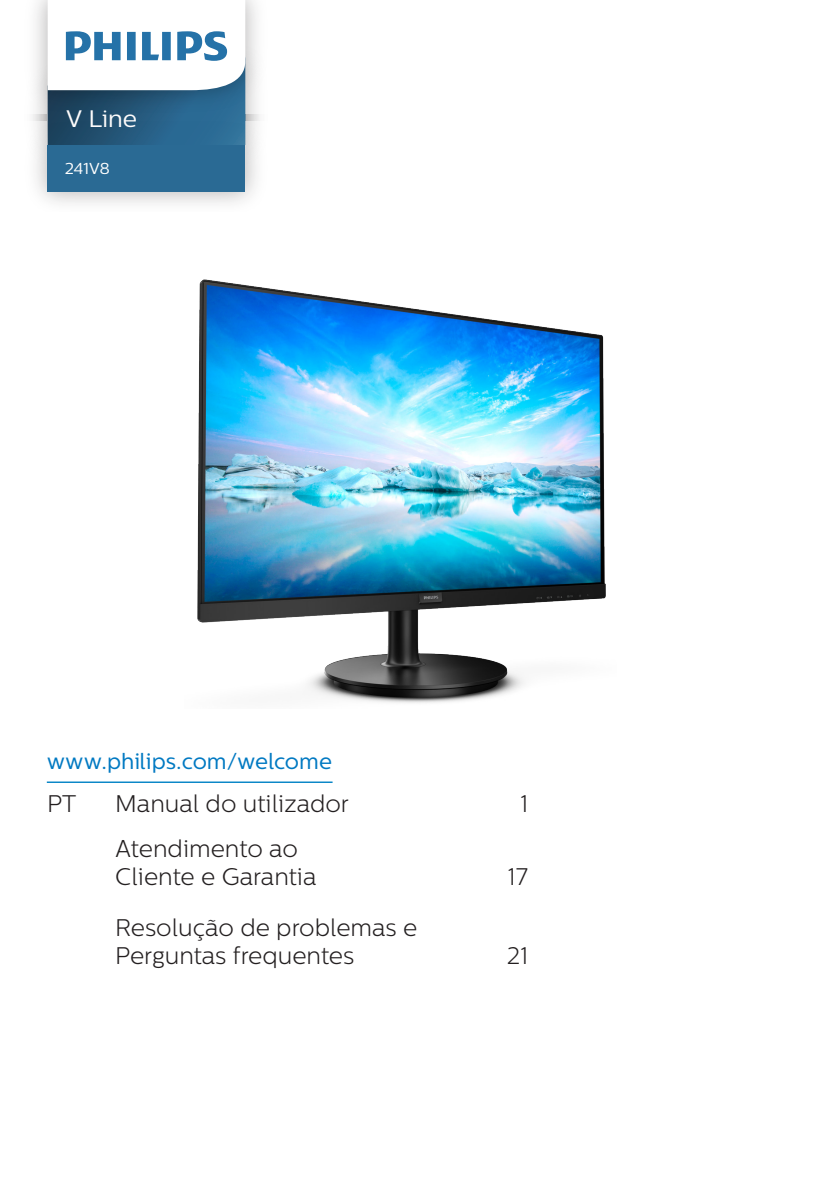
<style>
.page{position:relative;width:840px;height:1191px;background:#fff}
.page>*{position:absolute;margin:0;border:0;box-sizing:border-box;transform-origin:0 0}
.t1{font:300 24px/28px "Centrale Sans";color:#231f20}
.t2{font:23.8px "Centrale Sans";color:#fefcfc}
.t3{font:22px "Centrale Sans";color:#0079c2}
.t4{font:15.8px "Centrale Sans";letter-spacing:-.01em;color:#fff}
</style>
<div class="page">
<hr style="left:47px;top:781px;width:285px;height:2px;background:#0082c5">
<img style="left:35px;top:121px;width:222px;height:82px">
<div style="left:48px;top:145px;width:197px;height:47px;background:#2a6a94"></div>
<img style="left:32px;top:0;width:228px;height:121px">
<svg style="left:48px;top:0;width:197px;height:145px"></svg>
<img style="left:197px;top:279px;width:409px;height:424px">
<p class="t2" style="left:66px;top:105px;width:72px">V Line</p>
<p class="t4" style="left:65px;top:159px;width:46px">241V8</p>
<p class="t3" style="left:47px;top:748px;width:286px">www.philips.com/welcome</p>
<p class="t1" style="left:47px;top:790px;width:31px">PT</p>
<p class="t1" style="left:115px;top:790px;width:235px">Manual do utilizador</p>
<p class="t1" style="left:520px;top:790px;width:9px">1</p>
<p class="t1" style="left:115px;top:834px;width:202px">Atendimento ao<br>Cliente e Garantia</p>
<p class="t1" style="left:507px;top:862px;width:22px">17</p>
<p class="t1" style="left:115px;top:913px;width:303px">Resolução de problemas e<br>Perguntas frequentes</p>
<p class="t1" style="left:506px;top:941px;width:23px">21</p>
</div>
